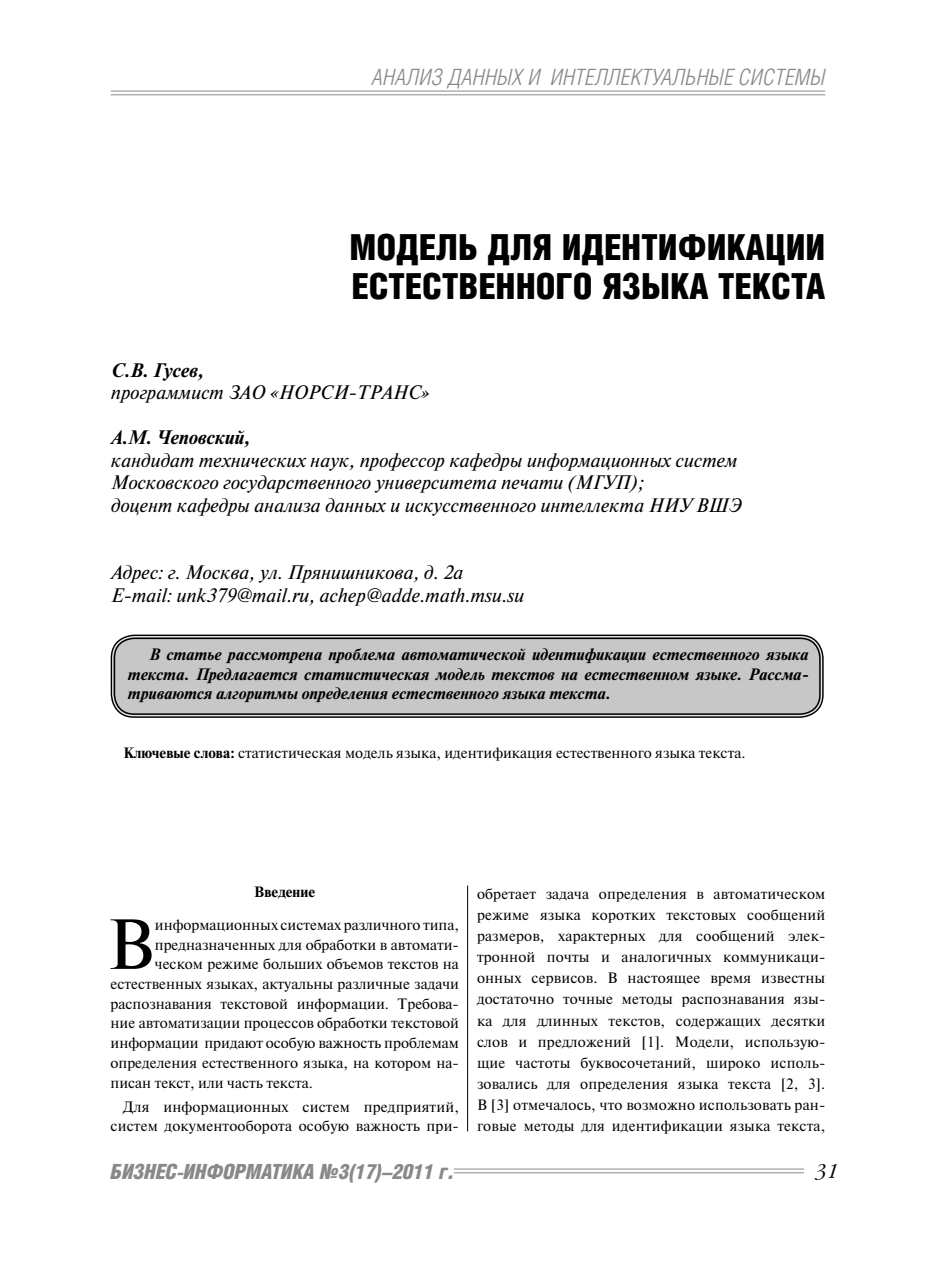
<style>
.page{position:relative;width:936px;height:1276px;background:#fff}
.page>*{position:absolute;margin:0;border:0;box-sizing:border-box;transform-origin:0 0}
.t1{font:70.65px "Newton C";color:#000}
.t2{font:900 36px/39px "Helios Cond";color:#000}
.t3{font:italic 300 22.5px "Helios Cond";letter-spacing:.01em;color:#898989}
.t4{font:italic 900 21px "Helios Cond";letter-spacing:-.01em;color:#898989}
.t5{font:italic 19.5px/22.5px "Newton C";color:#000}
.t6{font:italic 700 19.5px "Newton C";color:#000}
.t7{font:italic 300 19.5px "Garamond C";color:#000}
.t8{font:italic 700 16.5px/19.5px "Newton C";color:#000;text-align:justify}
.t9{font:15px/21.1px "Newton C";color:#000;text-align:right}
.t10{font:700 15px "Newton C";color:#000}
.s1{font-weight:700}
</style>
<div class="page">
<hr style="left:111px;top:91px;width:714px;height:1px;background:#898989">
<hr style="left:111px;top:94px;width:714px;height:1px;background:#898989">
<hr style="left:454px;top:1168px;width:350px;height:1px;background:#898989">
<hr style="left:454px;top:1172px;width:350px;height:1px;background:#898989">
<div style="left:113px;top:637px;width:708px;height:78px;background:#c7c7c7;border-radius:21px"></div>
<div style="left:111px;top:634px;width:712px;height:84px;border:1px solid #000;border-radius:23px"></div>
<div style="left:114px;top:637px;width:706px;height:78px;border:1px solid #000;border-radius:20px"></div>
<hr style="left:467px;top:885px;width:1px;height:246px;background:#000">
<h3 class="t3" style="left:372px;top:69px;width:454px">АНАЛИЗ ДАННЫХ И ИНТЕЛЛЕКТУАЛЬНЫЕ СИСТЕМЫ</h3>
<h2 class="t2" style="left:349px;top:231px;width:477px">МОДЕЛЬ ДЛЯ ИДЕНТИФИКАЦИИ<br>ЕСТЕСТВЕННОГО ЯЗЫКА ТЕКСТА</h2>
<h3 class="t6" style="left:111px;top:363px;width:94px">С.В. Гусев,</h3>
<h3 class="t5" style="left:111px;top:383px;width:320px">программист ЗАО «НОРСИ-ТРАНС»</h3>
<h3 class="t6" style="left:111px;top:430px;width:141px">А.М. Чеповский,</h3>
<h3 class="t5" style="left:111px;top:450px;width:632px">кандидат технических наук, профессор кафедры информационных систем<br>Московского государственного университета печати (МГУП);<br>доцент кафедры анализа данных и искусственного интеллекта НИУ ВШЭ</h3>
<h3 class="t5" style="left:111px;top:563px;width:415px">Адрес: г. Москва, ул. Прянишникова, д. 2а<br>E-mail: unk379@mail.ru, achep@adde.math.msu.su</h3>
<p class="t8" style="left:128px;top:646px;width:682px;text-indent:21px">В статье рассмотрена проблема автоматической идентификации естественного языка текста. Предлагается статистическая модель текстов на естественном языке. Рассма&shy;триваются алгоритмы определения естественного языка текста.</p>
<p class="t9" style="left:123px;top:743px;width:623px"><span class="s1">Ключевые слова:</span> статистическая модель языка, идентификация естественного языка текста.</p>
<p class="t10" style="left:254px;top:886px;width:62px">Введение</p>
<h1 class="t1" style="left:107px;top:919px;width:49px">В</h1>
<p class="t9" style="left:155px;top:915px;width:305px">информационных системах различного типа,</p>
<p class="t9" style="left:155px;top:935px;width:305px">предназначенных для обработки в автомати-</p>
<p class="t9" style="left:155px;top:955px;width:305px">ческом режиме больших объемов текстов на</p>
<p class="t9" style="left:110px;top:974px;width:350px">естественных языках, актуальны различные задачи</p>
<p class="t9" style="left:110px;top:994px;width:350px">распознавания текстовой информации. Требова-</p>
<p class="t9" style="left:110px;top:1014px;width:350px">ние автоматизации процессов обработки текстовой</p>
<p class="t9" style="left:110px;top:1033px;width:350px">информации придают особую важность проблемам</p>
<p class="t9" style="left:110px;top:1053px;width:350px">определения естественного языка, на котором на-</p>
<p class="t9" style="left:110px;top:1073px;width:204px">писан текст, или часть текста.</p>
<p class="t9" style="left:110px;top:1098px;width:350px;line-height:19.6px">Для информационных систем предприятий, систем документооборота особую важность при-</p>
<p class="t9" style="left:477px;top:884px;width:350px;text-align:justify">обретает задача определения в автоматическом режиме языка коротких текстовых сообщений размеров, характерных для сообщений элек&shy;тронной почты и аналогичных коммуникаци&shy;онных сервисов. В настоящее время известны достаточно точные методы распознавания язы&shy;ка для длинных текстов, содержащих десятки слов и предложений [1]. Модели, использую&shy;щие частоты буквосочетаний, широко исполь&shy;зовались для определения языка текста [2, 3].<br>В [3] отмечалось, что возможно использовать ран&shy;говые методы для идентификации языка текста,</p>
<h3 class="t4" style="left:111px;top:1164px;width:345px">БИЗНЕС-ИНФОРМАТИКА №3(17)–2011 г.</h3>
<h3 class="t7" style="left:815px;top:1163px;width:25px">31</h3>
</div>
